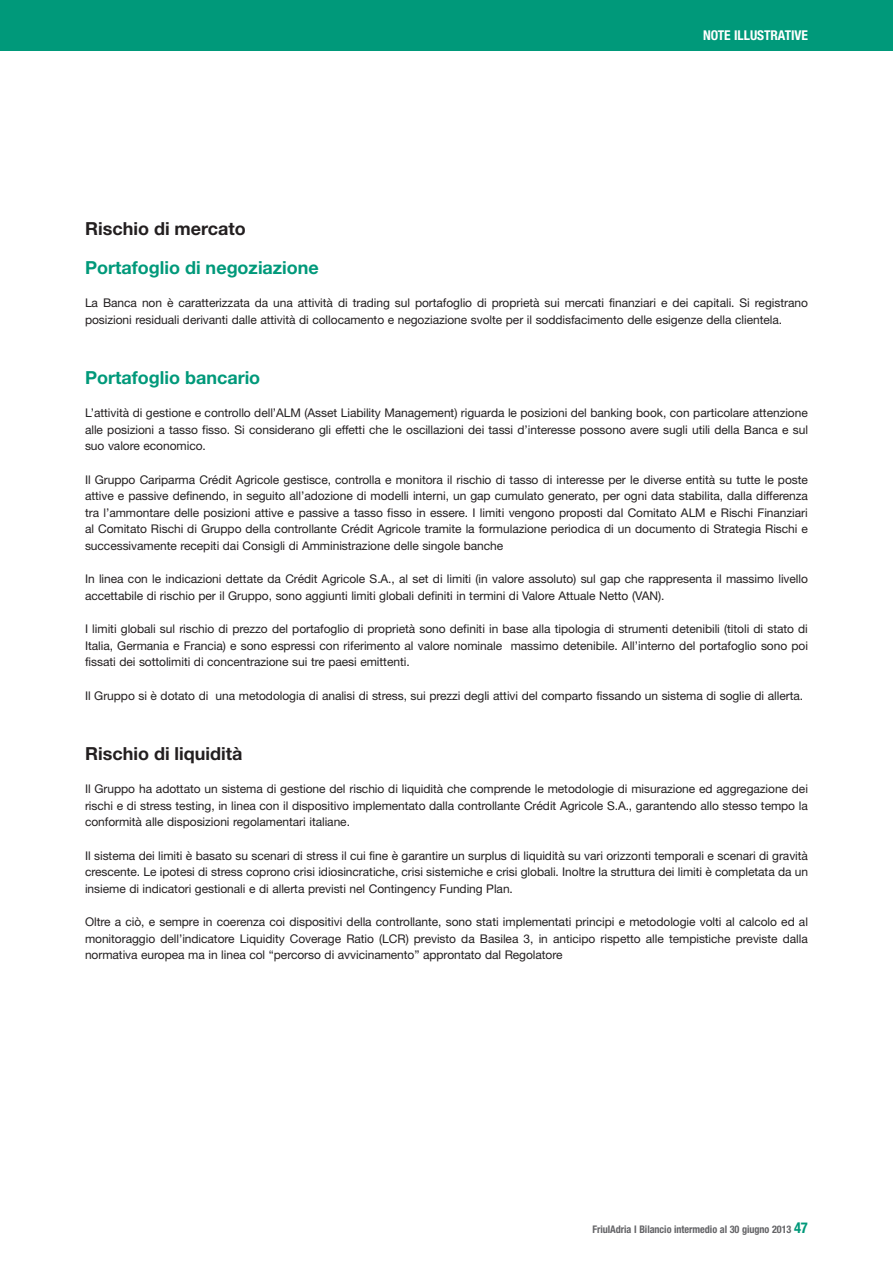
<style>
.page{position:relative;width:893px;height:1263px;background:#fff}
.page>*{position:absolute;margin:0;border:0;box-sizing:border-box;transform-origin:0 0}
.titoli{font:700 18px "Helvetica Neue";color:#00997a}
.titoli-2{font:700 18px "Helvetica Neue";color:#231f20}
.t1{font:700 condensed 13.5px "Helvetica Neue";letter-spacing:-.005em;color:#fff}
.testo{font:12px/16.5px "Helvetica Neue";letter-spacing:-.005em;color:#231f20;text-align:justify}
.t2{font:700 condensed 10.5px "Helvetica Neue";letter-spacing:-.005em;color:#636366}
.s1{font-size:15px;color:#00997a}
</style>
<div class="page">
<div style="left:0;top:0;width:893px;height:51px;background:#00997a"></div>
<p class="t1" style="left:703px;top:27px;width:106px">NOTE ILLUSTRATIVE</p>
<p class="titoli-2" style="left:85px;top:218px;width:162px">Rischio di mercato</p>
<p class="titoli" style="left:85px;top:256px;width:235px">Portafoglio di negoziazione</p>
<p class="testo" style="left:85px;top:295px;width:724px">La Banca non è caratterizzata da una attività di trading sul portafoglio di proprietà sui mercati finanziari e dei capitali. Si registrano posizioni residuali derivanti dalle attività di collocamento e negoziazione svolte per il soddisfacimento delle esigenze della clientela.</p>
<p class="titoli" style="left:85px;top:366px;width:177px">Portafoglio bancario</p>
<p class="testo" style="left:85px;top:404px;width:724px">L’attività di gestione e controllo dell’ALM (Asset Liability Management) riguarda le posizioni del banking book, con particolare attenzione alle posizioni a tasso fisso. Si considerano gli effetti che le oscillazioni dei tassi d’interesse possono avere sugli utili della Banca e sul suo valore economico.</p>
<p class="testo" style="left:85px;top:471px;width:724px">Il Gruppo Cariparma Crédit Agricole gestisce, controlla e monitora il rischio di tasso di interesse per le diverse entità su tutte le poste attive e passive definendo, in seguito all’adozione di modelli interni, un gap cumulato generato, per ogni data stabilita, dalla differenza tra l’ammontare delle posizioni attive e passive a tasso fisso in essere. I limiti vengono proposti dal Comitato ALM e Rischi Finanziari al Comitato Rischi di Gruppo della controllante Crédit Agricole tramite la formulazione periodica di un documento di Strategia Rischi e successivamente recepiti dai Consigli di Amministrazione delle singole banche</p>
<p class="testo" style="left:85px;top:570px;width:724px">In linea con le indicazioni dettate da Crédit Agricole S.A., al set di limiti (in valore assoluto) sul gap che rappresenta il massimo livello accettabile di rischio per il Gruppo, sono aggiunti limiti globali definiti in termini di Valore Attuale Netto (VAN).</p>
<p class="testo" style="left:85px;top:620px;width:724px">I limiti globali sul rischio di prezzo del portafoglio di proprietà sono definiti in base alla tipologia di strumenti detenibili (titoli di stato di Italia, Germania e Francia) e sono espressi con riferimento al valore nominale massimo detenibile. All’interno del portafoglio sono poi fissati dei sottolimiti di concentrazione sui tre paesi emittenti.</p>
<p class="testo" style="left:85px;top:687px;width:720px">Il Gruppo si è dotato di una metodologia di analisi di stress, sui prezzi degli attivi del comparto fissando un sistema di soglie di allerta.</p>
<p class="titoli-2" style="left:85px;top:742px;width:159px">Rischio di liquidità</p>
<p class="testo" style="left:85px;top:780px;width:724px">Il Gruppo ha adottato un sistema di gestione del rischio di liquidità che comprende le metodologie di misurazione ed aggregazione dei rischi e di stress testing, in linea con il dispositivo implementato dalla controllante Crédit Agricole S.A., garantendo allo stesso tempo la conformità alle disposizioni regolamentari italiane.</p>
<p class="testo" style="left:85px;top:847px;width:724px">Il sistema dei limiti è basato su scenari di stress il cui fine è garantire un surplus di liquidità su vari orizzonti temporali e scenari di gravità crescente. Le ipotesi di stress coprono crisi idiosincratiche, crisi sistemiche e crisi globali. Inoltre la struttura dei limiti è completata da un insieme di indicatori gestionali e di allerta previsti nel Contingency Funding Plan.</p>
<p class="testo" style="left:85px;top:913px;width:724px">Oltre a ciò, e sempre in coerenza coi dispositivi della controllante, sono stati implementati principi e metodologie volti al calcolo ed al monitoraggio dell’indicatore Liquidity Coverage Ratio (LCR) previsto da Basilea 3, in anticipo rispetto alle tempistiche previste dalla normativa europea ma in linea col “percorso di avvicinamento” approntato dal Regolatore</p>
<p class="t2" style="left:592px;top:1223px;width:217px">FriulAdria I Bilancio intermedio al 30 giugno 2013 <span class="s1">47</span></p>
</div>
